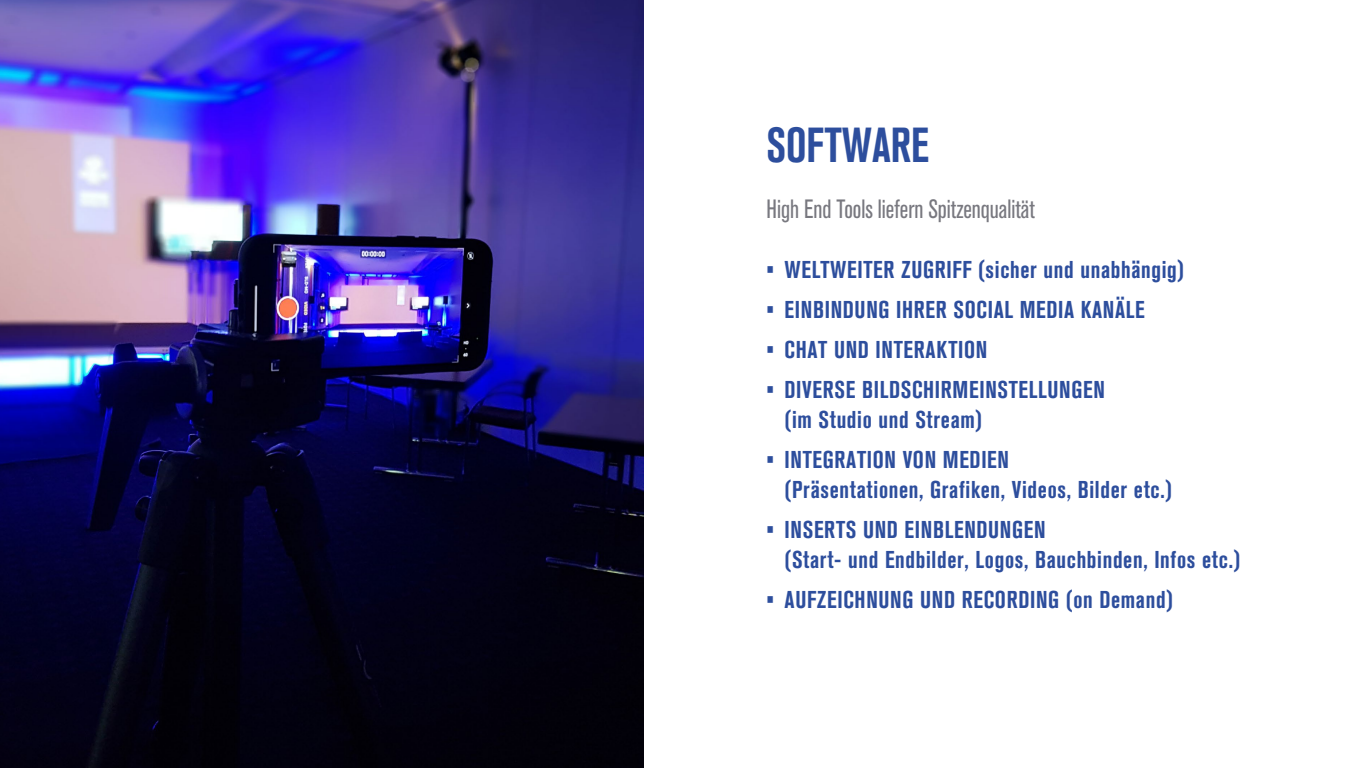
<style>
.page{position:relative;width:1366px;height:768px;background:#fff}
.page>*{position:absolute;margin:0;border:0;box-sizing:border-box;transform-origin:0 0}
.t1{font:700 condensed 48.7px "Akzidenz Grotesk BQ";color:#2d4e9d;scale:.88 1}
.t2{font:condensed 26.2px "Akzidenz Grotesk BQ";color:#78787f;scale:.91 1}
.t3{font:700 condensed 24.2px/30px "Akzidenz Grotesk BQ";letter-spacing:.03em;color:#2d4e9d;scale:.95 1}
</style>
<div class="page">
<img style="left:0;top:0;width:643px;height:768px">
<h1 class="t1" style="left:767px;top:118px;width:186px">SOFTWARE</h1>
<p class="t2" style="left:767px;top:194px;width:296px">High End Tools liefern Spitzenqualität</p>
<p class="t3" style="left:767px;top:255px;width:441px">• WELTWEITER ZUGRIFF (sicher und unabhängig)</p>
<p class="t3" style="left:767px;top:295px;width:400px">• EINBINDUNG IHRER SOCIAL MEDIA KANÄLE</p>
<p class="t3" style="left:767px;top:335px;width:234px">• CHAT UND INTERAKTION</p>
<p class="t3" style="left:785px;top:375px;width:339px;text-indent:-18px">• DIVERSE BILDSCHIRMEINSTELLUNGEN (im Studio und Stream)</p>
<p class="t3" style="left:785px;top:445px;width:409px;text-indent:-18px">• INTEGRATION VON MEDIEN<br>(Präsentationen, Grafiken, Videos, Bilder etc.)</p>
<p class="t3" style="left:785px;top:515px;width:481px;text-indent:-18px">• INSERTS UND EINBLENDUNGEN<br>(Start- und Endbilder, Logos, Bauchbinden, Infos etc.)</p>
<p class="t3" style="left:767px;top:585px;width:429px">• AUFZEICHNUNG UND RECORDING (on Demand)</p>
</div>
